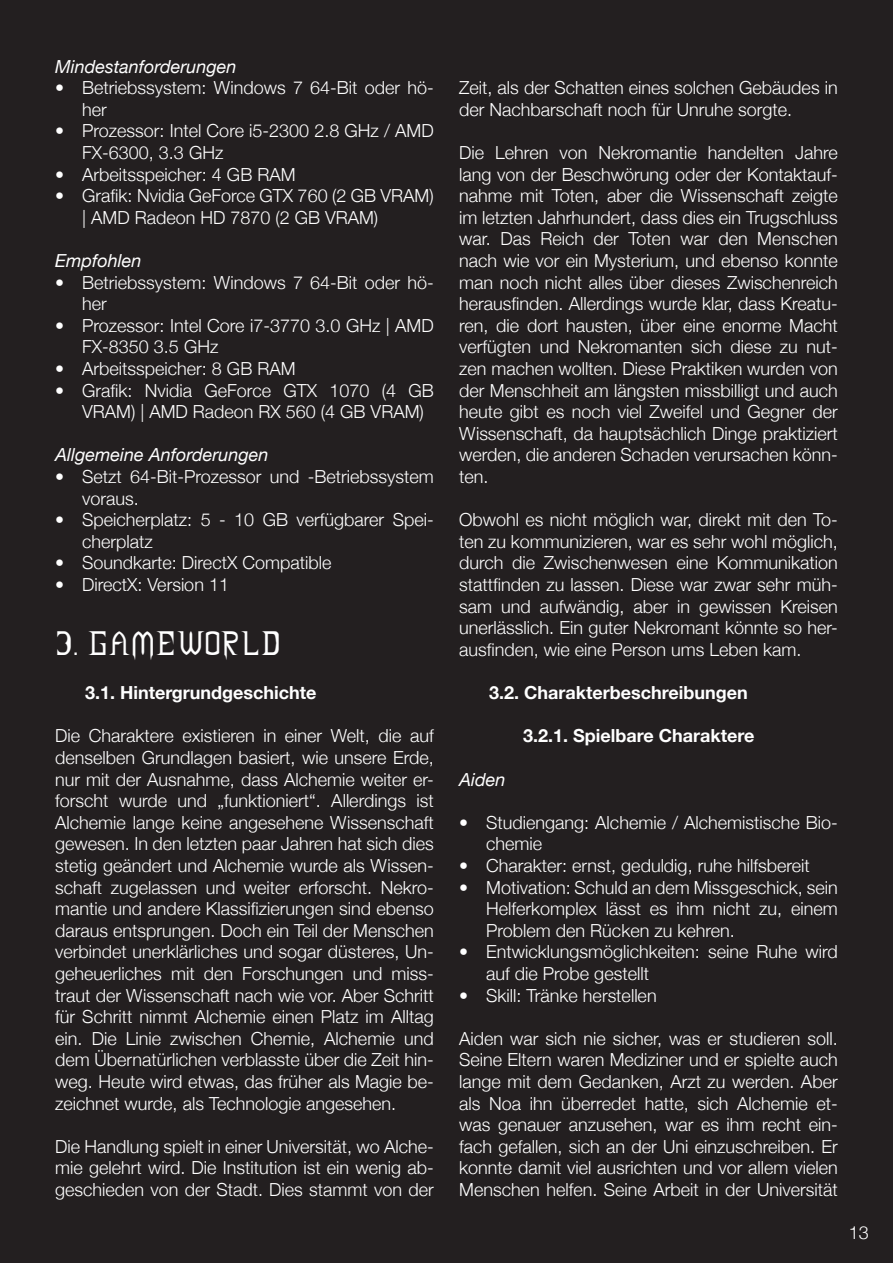
<style>
.page{position:relative;width:893px;height:1263px;background:#231f20}
.page>*{position:absolute;margin:0;border:0;box-sizing:border-box;transform-origin:0 0}
.t1{font:33px "NECK ROMANCER";letter-spacing:.02em;color:#fff}
.t2{font:300 18px/21.6px "Helvetica Neue";color:#fff}
.t3{font:700 18px "Helvetica Neue";color:#fff}
.t4{font:italic 18px "Helvetica Neue";color:#fff}
</style>
<div class="page">
<p class="t4" style="left:55px;top:53px;width:183px">Mindestanforderungen</p>
<p class="t2" style="left:82px;top:76px;width:353px;text-indent:-27px">• Betriebssystem: Windows 7 64-Bit oder hö&shy;her</p>
<p class="t2" style="left:82px;top:119px;width:353px;text-indent:-27px">• Prozessor: Intel Core i5-2300 2.8 GHz / AMD<br>FX-6300, 3.3 GHz</p>
<p class="t2" style="left:55px;top:162px;width:242px">• Arbeitsspeicher: 4 GB RAM</p>
<p class="t2" style="left:82px;top:184px;width:353px;text-indent:-27px">• Grafik: Nvidia GeForce GTX 760 (2 GB VRAM) | AMD Radeon HD 7870 (2 GB VRAM)</p>
<p class="t4" style="left:55px;top:248px;width:88px">Empfohlen</p>
<p class="t2" style="left:82px;top:270px;width:353px;text-indent:-27px">• Betriebssystem: Windows 7 64-Bit oder hö&shy;her</p>
<p class="t2" style="left:82px;top:313px;width:353px;text-indent:-27px">• Prozessor: Intel Core i7-3770 3.0 GHz | AMD<br>FX-8350 3.5 GHz</p>
<p class="t2" style="left:55px;top:357px;width:242px">• Arbeitsspeicher: 8 GB RAM</p>
<p class="t2" style="left:82px;top:378px;width:353px;text-indent:-27px">• Grafik: Nvidia GeForce GTX 1070 (4 GB<br>VRAM) | AMD Radeon RX 560 (4 GB VRAM)</p>
<p class="t4" style="left:55px;top:442px;width:215px">Allgemeine Anforderungen</p>
<p class="t2" style="left:82px;top:465px;width:353px;text-indent:-27px">• Setzt 64-Bit-Prozessor und -Betriebssystem voraus.</p>
<p class="t2" style="left:82px;top:508px;width:353px;text-indent:-27px">• Speicherplatz: 5 - 10 GB verfügbarer Spei&shy;cherplatz</p>
<p class="t2" style="left:55px;top:551px;width:278px">• Soundkarte: DirectX Compatible</p>
<p class="t2" style="left:55px;top:573px;width:175px">• DirectX: Version 11</p>
<h1 class="t1" style="left:55px;top:628px;width:227px">3. GAMEWORLD</h1>
<p class="t3" style="left:85px;top:678px;width:233px">3.1. Hintergrundgeschichte</p>
<p class="t2" style="left:55px;top:724px;width:380px;text-align:justify">Die Charaktere existieren in einer Welt, die auf denselben Grundlagen basiert, wie unsere Erde, nur mit der Ausnahme, dass Alchemie weiter er&shy;forscht wurde und „funktioniert“. Allerdings ist Alchemie lange keine angesehene Wissenschaft gewesen. In den letzten paar Jahren hat sich dies stetig geändert und Alchemie wurde als Wissen&shy;schaft zugelassen und weiter erforscht. Nekro&shy;mantie und andere Klassifizierungen sind ebenso daraus entsprungen. Doch ein Teil der Menschen verbindet unerklärliches und sogar düsteres, Un&shy;geheuerliches mit den Forschungen und miss&shy;traut der Wissenschaft nach wie vor. Aber Schritt für Schritt nimmt Alchemie einen Platz im Alltag ein. Die Linie zwischen Chemie, Alchemie und dem Übernatürlichen verblasste über die Zeit hin&shy;weg. Heute wird etwas, das früher als Magie be&shy;zeichnet wurde, als Technologie angesehen.</p>
<p class="t2" style="left:55px;top:1134px;width:380px;text-align:justify">Die Handlung spielt in einer Universität, wo Alche&shy;mie gelehrt wird. Die Institution ist ein wenig ab&shy;geschieden von der Stadt. Dies stammt von der</p>
<p class="t2" style="left:459px;top:76px;width:380px">Zeit, als der Schatten eines solchen Gebäudes in der Nachbarschaft noch für Unruhe sorgte.</p>
<p class="t2" style="left:459px;top:141px;width:380px;text-align:justify">Die Lehren von Nekromantie handelten Jahre lang von der Beschwörung oder der Kontaktauf&shy;nahme mit Toten, aber die Wissenschaft zeigte im letzten Jahrhundert, dass dies ein Trugschluss war. Das Reich der Toten war den Menschen nach wie vor ein Mysterium, und ebenso konnte man noch nicht alles über dieses Zwischenreich herausfinden. Allerdings wurde klar, dass Kreatu&shy;ren, die dort hausten, über eine enorme Macht verfügten und Nekromanten sich diese zu nut&shy;zen machen wollten. Diese Praktiken wurden von der Menschheit am längsten missbilligt und auch heute gibt es noch viel Zweifel und Gegner der Wissenschaft, da hauptsächlich Dinge praktiziert werden, die anderen Schaden verursachen könn&shy;ten.</p>
<p class="t2" style="left:459px;top:508px;width:380px;text-align:justify">Obwohl es nicht möglich war, direkt mit den To&shy;ten zu kommunizieren, war es sehr wohl möglich, durch die Zwischenwesen eine Kommunikation stattfinden zu lassen. Diese war zwar sehr müh&shy;sam und aufwändig, aber in gewissen Kreisen unerlässlich. Ein guter Nekromant könnte so her&shy;ausfinden, wie eine Person ums Leben kam.</p>
<p class="t3" style="left:489px;top:678px;width:260px">3.2. Charakterbeschreibungen</p>
<p class="t3" style="left:523px;top:722px;width:233px">3.2.1. Spielbare Charaktere</p>
<p class="t4" style="left:459px;top:766px;width:48px">Aiden</p>
<p class="t2" style="left:486px;top:810px;width:353px;text-indent:-27px">• Studiengang: Alchemie / Alchemistische Bio&shy;chemie</p>
<p class="t2" style="left:459px;top:853px;width:352px">• Charakter: ernst, geduldig, ruhe hilfsbereit</p>
<p class="t2" style="left:486px;top:875px;width:353px;text-align:justify;text-indent:-27px">• Motivation: Schuld an dem Missgeschick, sein Helferkomplex lässt es ihm nicht zu, einem Problem den Rücken zu kehren.</p>
<p class="t2" style="left:486px;top:940px;width:353px;text-indent:-27px">• Entwicklungsmöglichkeiten: seine Ruhe wird auf die Probe gestellt</p>
<p class="t2" style="left:459px;top:983px;width:199px">• Skill: Tränke herstellen</p>
<p class="t2" style="left:459px;top:1026px;width:380px;text-align:justify">Aiden war sich nie sicher, was er studieren soll.<br>Seine Eltern waren Mediziner und er spielte auch lange mit dem Gedanken, Arzt zu werden. Aber als Noa ihn überredet hatte, sich Alchemie et&shy;was genauer anzusehen, war es ihm recht ein&shy;fach gefallen, sich an der Uni einzuschreiben. Er konnte damit viel ausrichten und vor allem vielen Menschen helfen. Seine Arbeit in der Universität</p>
<p class="t2" style="left:849px;top:1221px;width:22px">13</p>
</div>
